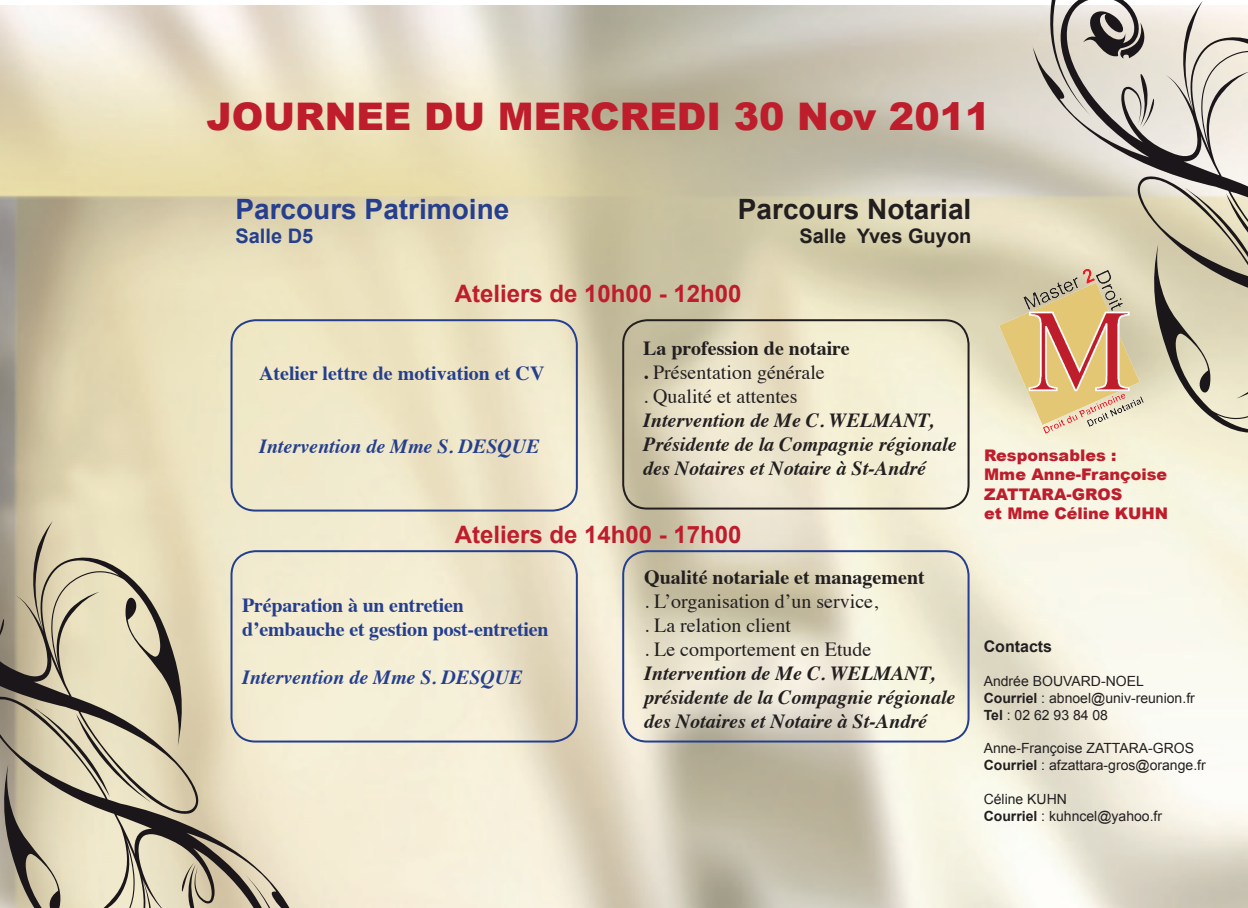
<style>
.page{position:relative;width:1248px;height:908px;background:#fff}
.page>*{position:absolute;margin:0;border:0;box-sizing:border-box;transform-origin:0 0}
.t1{font:900 38px "Arial";color:#be1d2c}
.t2{font:700 28px "Arial";color:#253f8e}
.t3{font:700 28px "Arial";color:#231f20}
.t4{font:700 24px "Arial";color:#be1d2c}
.t5{font:italic 700 20px/24px "Times";color:#231f20}
.t6{font:20px/24px "Times";color:#231f20}
.t7{font:700 20px/24px "Times";letter-spacing:-.01em;color:#253f8e}
.t8{font:italic 700 20px "Times";color:#253f8e}
.t9{font:700 20px "Times";color:#231f20}
.t10{font:700 20px "Arial";color:#231f20}
.t11{font:700 20px "Arial";color:#253f8e}
.t12{font:900 16px/19.2px "Arial";color:#be1d2c}
.t13{font:700 16px "Arial";color:#231f20}
.t14{font:14px/16.8px "Arial";color:#231f20}
.s1{font-weight:700}
</style>
<div class="page">
<img style="left:0;top:5px;width:1247px;height:902px">
<div style="left:230px;top:319px;width:348px;height:192px;border:2px solid #253f8e;border-radius:24px"></div>
<div style="left:622px;top:319px;width:347px;height:190px;border:2px solid #231f20;border-radius:24px"></div>
<img style="left:986px;top:258px;width:151px;height:186px">
<svg style="left:1137px;top:295px;width:110px;height:247px;background:#dedac2"></svg>
<svg style="left:1032px;top:0;width:215px;height:295px;background:#c8c1b3"></svg>
<svg style="left:0;top:695px;width:303px;height:212px;background:#cec5ad"></svg>
<svg style="left:0;top:447px;width:199px;height:367px;background:#c5bca0"></svg>
<div style="left:230px;top:550px;width:348px;height:192px;border:2px solid #253f8e;border-radius:24px"></div>
<div style="left:622px;top:550px;width:347px;height:192px;border:2px solid #253f8e;border-radius:24px"></div>
<h1 class="t1" style="left:206px;top:88px;width:785px">JOURNEE DU MERCREDI 30 Nov 2011</h1>
<h2 class="t2" style="left:235px;top:191px;width:275px">Parcours Patrimoine</h2>
<p class="t11" style="left:235px;top:223px;width:79px">Salle D5</p>
<h2 class="t3" style="left:737px;top:191px;width:235px">Parcours Notarial</h2>
<p class="t10" style="left:799px;top:223px;width:173px">Salle Yves Guyon</p>
<p class="t4" style="left:454px;top:278px;width:288px">Ateliers de 10h00 - 12h00</p>
<p class="t7" style="left:259px;top:359px;width:287px">Atelier lettre de motivation et CV</p>
<p class="t8" style="left:259px;top:427px;width:282px">Intervention de Mme S. DESQUE</p>
<p class="t6" style="left:643px;top:334px;width:208px"><span class="s1">La profession de notaire .</span> Présentation générale<br>. Qualité et attentes</p>
<p class="t5" style="left:643px;top:406px;width:315px">Intervention de Me C. WELMANT,<br>Présidente de la Compagnie régionale des Notaires et Notaire à St-André</p>
<p class="t4" style="left:454px;top:518px;width:288px">Ateliers de 14h00 - 17h00</p>
<p class="t7" style="left:242px;top:591px;width:308px">Préparation à un entretien d’embauche et gestion post-entretien</p>
<p class="t8" style="left:242px;top:658px;width:282px">Intervention de Mme S. DESQUE</p>
<p class="t9" style="left:644px;top:557px;width:282px">Qualité notariale et management</p>
<p class="t6" style="left:644px;top:587px;width:235px">. L’organisation d’un service, . La relation client<br>. Le comportement en Etude</p>
<p class="t5" style="left:644px;top:659px;width:313px">Intervention de Me C. WELMANT, présidente de la Compagnie régionale des Notaires et Notaire à St-André</p>
<p class="t12" style="left:984px;top:445px;width:185px">Responsables :<br>Mme Anne-Françoise<br>ZATTARA-GROS<br>et Mme Céline KUHN</p>
<p class="t13" style="left:983px;top:636px;width:70px">Contacts</p>
<p class="t14" style="left:983px;top:672px;width:213px">Andrée BOUVARD-NOEL<br><span class="s1">Courriel</span> : abnoel@univ-reunion.fr<br><span class="s1">Tel</span> : 02 62 93 84 08</p>
<p class="t14" style="left:983px;top:739px;width:223px">Anne-Françoise ZATTARA-GROS<br><span class="s1">Courriel</span> : afzattara-gros@orange.fr</p>
<p class="t14" style="left:983px;top:790px;width:180px">Céline KUHN<br><span class="s1">Courriel</span> : kuhncel@yahoo.fr</p>
</div>
